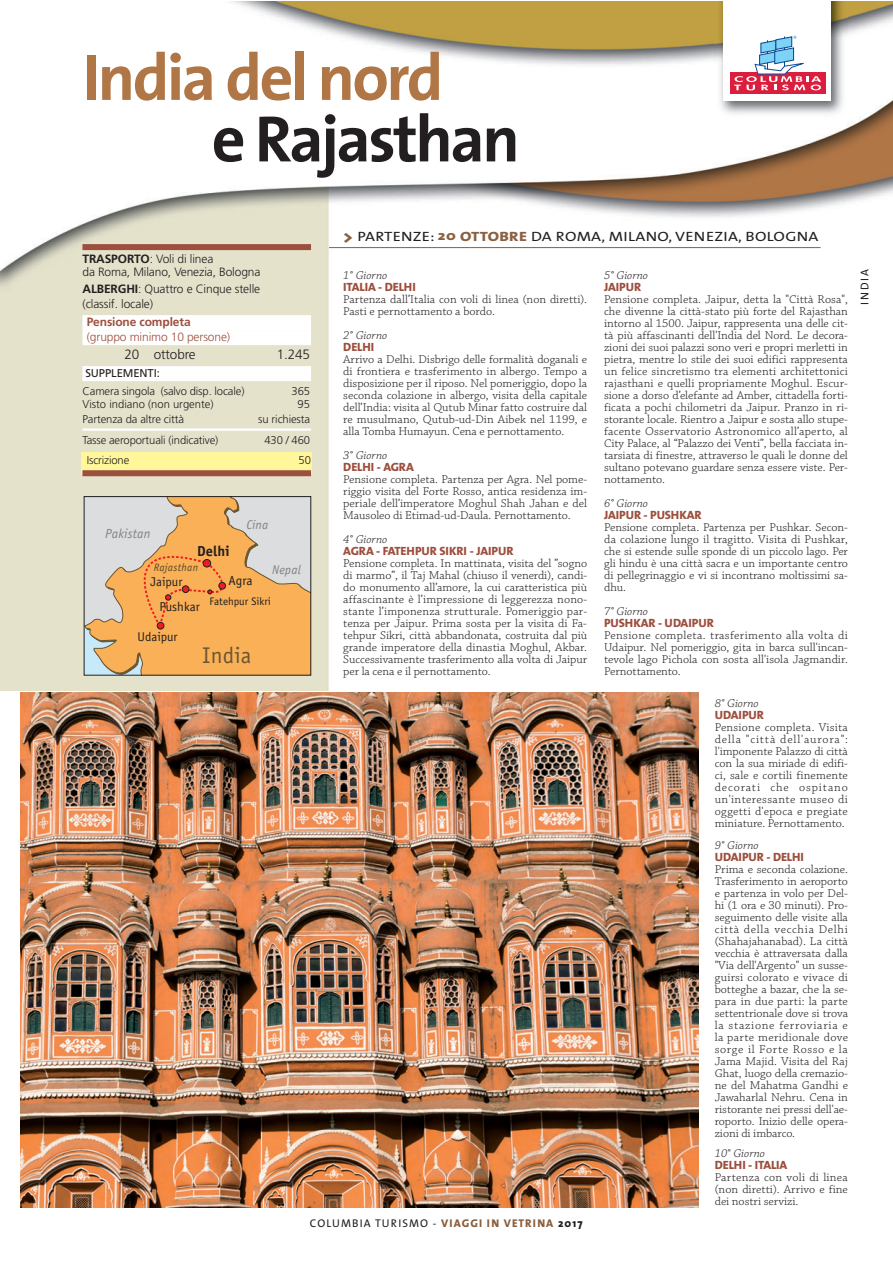
<style>
.page{position:relative;width:893px;height:1263px;background:#fff}
.page>*{position:absolute;margin:0;border:0;box-sizing:border-box;transform-origin:0 0}
.t1{font:700 66px "The Sans";letter-spacing:-.04em;color:#b07646}
.t2{font:700 66px "The Sans";letter-spacing:-.04em;color:#231f20}
.t3{font:22.8px "Officina Sans";letter-spacing:.01em;color:#6b5633}
.t4{font:700 14.55px "Officina Sans";color:#231f20}
.t5{font:13.5px "The Sans";letter-spacing:.02em;color:#231f20;scale:1.2 1}
.t6{font:300 13.5px "Frutiger";letter-spacing:-.01em;color:#231f20}
.t7{font:italic 13.2px "Officina Sans";letter-spacing:.01em;color:#808285}
.t8{font:13.2px "Officina Sans";color:#231f20}
.t9{font:12.9px "Officina Sans";color:#231f20}
.t10{font:12.75px "Officina Sans";color:#231f20}
.t11{font:italic 12.75px "Officina Sans";letter-spacing:.01em;color:#808285}
.t12{font:300 12px/12px "Chaparral Pro";letter-spacing:-.005em;color:#231f20;text-align:justify}
.t13{font:800 12px "The Sans";letter-spacing:-.01em;color:#9d4f3e}
.t14{font:300 12px/13.5px "Frutiger";letter-spacing:-.01em;color:#231f20}
.t15{font:italic 300 12px "Chaparral Pro";color:#231f20}
.t16{font:300 12px "Frutiger";letter-spacing:-.01em;color:#9d4f3e}
.t17{font:700 12px "Frutiger";letter-spacing:-.01em;color:#9d4f3e}
.t18{font:11.55px "Officina Sans";color:#231f20}
.t19{font:300 11.25px "Frutiger";letter-spacing:-.01em;color:#231f20}
.t20{font:11.25px "The Sans";letter-spacing:.1em;color:#231f20}
.t21{font:11.25px "Frutiger";letter-spacing:-.01em;color:#231f20}
.t22{font:10.95px "Officina Sans";color:#231f20}
.t23{font:italic 10.8px "Officina Sans";letter-spacing:.025em;color:#5b492a}
.t24{font:10.2px "Officina Sans";color:#231f20}
.t25{font:9.6px "Officina Sans";letter-spacing:-.01em;color:#231f20}
.s1{font-weight:700}
.s2{font-weight:800;font-size:16.5px;color:#8a6040}
.s3{font-weight:800;color:#8a6040}
.s4{font-weight:800}
</style>
<div class="page">
<img style="left:0;top:2px;width:892px;height:688px">
<img style="left:21px;top:692px;width:677px;height:515px">
<svg style="left:86px;top:498px;width:223px;height:176px;background:#ecbc83"></svg>
<div style="left:165px;top:594px;width:6px;height:7px;border:1px solid #231f20;border-radius:50%"></div>
<div style="left:157px;top:622px;width:7px;height:7px;background:#ee1d23;border-radius:50%"></div>
<div style="left:157px;top:622px;width:7px;height:7px;border:1px solid #231f20;border-radius:50%"></div>
<div style="left:84px;top:496px;width:227px;height:180px;border:1px solid #231f20"></div>
<img style="left:714px;top:2px;width:134px;height:117px">
<div style="left:723px;top:2px;width:107px;height:99px;background:#fff"></div>
<div style="left:730px;top:72px;width:95px;height:22px;background:#db1e3d"></div>
<svg style="left:734px;top:36px;width:87px;height:54px"></svg>
<div style="left:81px;top:452px;width:230px;height:21px;background:#fff79a"></div>
<div style="left:82px;top:244px;width:229px;height:6px;background:#9d4f3e"></div>
<div style="left:82px;top:315px;width:229px;height:15px;background:#fff"></div>
<div style="left:82px;top:330px;width:229px;height:15px;background:#fff"></div>
<div style="left:82px;top:366px;width:229px;height:15px;background:#fff"></div>
<hr style="left:82px;top:428px;width:229px;height:3px;background:#fff">
<div style="left:82px;top:470px;width:229px;height:6px;background:#9d4f3e"></div>
<hr style="left:329px;top:247px;width:491px;height:1px;background:#8a6040">
<h1 class="t1" style="left:82px;top:52px;width:362px">India del nord</h1>
<h1 class="t2" style="left:212px;top:113px;width:310px">e Rajasthan</h1>
<p class="t14" style="left:82px;top:253px;width:179px"><span class="s1">TRASPORTO</span>: Voli di linea<br>da Roma, Milano, Venezia, Bologna</p>
<p class="t14" style="left:82px;top:282px;width:179px;line-height:15px"><span class="s1">ALBERGHI</span>: Quattro e Cinque stelle (classif. locale)</p>
<p class="t17" style="left:87px;top:317px;width:105px">Pensione completa</p>
<p class="t16" style="left:87px;top:332px;width:145px">(gruppo minimo 10 persone)</p>
<p class="t6" style="left:125px;top:349px;width:73px">20 ottobre</p>
<p class="t6" style="left:277px;top:349px;width:35px">1.245</p>
<p class="t21" style="left:85px;top:368px;width:76px">SUPPLEMENTI:</p>
<p class="t19" style="left:82px;top:386px;width:163px">Camera singola (salvo disp. locale)</p>
<p class="t19" style="left:292px;top:386px;width:20px">365</p>
<p class="t19" style="left:82px;top:400px;width:133px">Visto indiano (non urgente)</p>
<p class="t19" style="left:297px;top:400px;width:14px">95</p>
<p class="t19" style="left:82px;top:415px;width:103px">Partenza da altre città</p>
<p class="t19" style="left:258px;top:415px;width:53px">su richiesta</p>
<p class="t19" style="left:82px;top:436px;width:137px">Tasse aeroportuali (indicative)</p>
<p class="t19" style="left:264px;top:436px;width:47px">430 / 460</p>
<p class="t19" style="left:87px;top:455px;width:44px">Iscrizione</p>
<p class="t19" style="left:299px;top:455px;width:14px">50</p>
<p class="t7" style="left:105px;top:528px;width:47px">Pakistan</p>
<p class="t4" style="left:197px;top:546px;width:34px">Delhi</p>
<p class="t11" style="left:246px;top:520px;width:23px">Cina</p>
<p class="t23" style="left:154px;top:563px;width:46px">Rajasthan</p>
<p class="t10" style="left:150px;top:577px;width:33px">Jaipur</p>
<p class="t9" style="left:159px;top:601px;width:42px">Pushkar</p>
<p class="t10" style="left:137px;top:632px;width:42px">Udaipur</p>
<p class="t24" style="left:155px;top:583px;width:27px">Jaipur</p>
<p class="t25" style="left:132px;top:626px;width:31px">Udaipur</p>
<p class="t11" style="left:272px;top:564px;width:30px">Nepal</p>
<p class="t18" style="left:219px;top:575px;width:23px">Agra</p>
<p class="t22" style="left:209px;top:597px;width:63px">Fatehpur Sikri</p>
<p class="t8" style="left:228px;top:576px;width:26px">Agra</p>
<h2 class="t3" style="left:202px;top:647px;width:51px">India</h2>
<p class="t5" style="left:343px;top:232px;width:398px"><span class="s2">&gt;</span> PARTENZE: <span class="s3">20 OTTOBRE</span> DA ROMA, MILANO, VENEZIA, BOLOGNA</p>
<p class="t15" style="left:343px;top:268px;width:45px">1° Giorno</p>
<p class="t13" style="left:343px;top:282px;width:74px">ITALIA - DELHI</p>
<p class="t12" style="left:343px;top:294px;width:245px">Partenza dall’Italia con voli di linea (non diretti).<br>Pasti e pernottamento a bordo.</p>
<p class="t15" style="left:343px;top:328px;width:45px">2° Giorno</p>
<p class="t13" style="left:343px;top:342px;width:32px">DELHI</p>
<p class="t12" style="left:343px;top:354px;width:245px">Arrivo a Delhi. Disbrigo delle formalità doganali e di frontiera e trasferimento in albergo. Tempo a disposizione per il riposo. Nel pomeriggio, dopo la seconda colazione in albergo, visita della capitale dell’India: visita al Qutub Minar fatto costruire dal re musulmano, Qutub-ud-Din Aibek nel 1199, e alla Tomba Humayun. Cena e pernottamento.</p>
<p class="t15" style="left:343px;top:448px;width:45px">3° Giorno</p>
<p class="t13" style="left:343px;top:462px;width:72px">DELHI - AGRA</p>
<p class="t12" style="left:343px;top:474px;width:245px">Pensione completa. Partenza per Agra. Nel pome&shy;riggio visita del Forte Rosso, antica residenza im&shy;periale dell’imperatore Moghul Shah Jahan e del Mausoleo di Etimad-ud-Daula. Pernottamento.</p>
<p class="t15" style="left:343px;top:532px;width:45px">4° Giorno</p>
<p class="t13" style="left:343px;top:546px;width:172px">AGRA - FATEHPUR SIKRI - JAIPUR</p>
<p class="t12" style="left:343px;top:558px;width:245px">Pensione completa. In mattinata, visita del ”sogno di marmo”, il Taj Mahal (chiuso il venerdi), candi&shy;do monumento all’amore, la cui caratteristica più affascinante è l’impressione di leggerezza nono&shy;stante l’imponenza strutturale. Pomeriggio par&shy;tenza per Jaipur. Prima sosta per la visita di Fa&shy;tehpur Sikri, città abbandonata, costruita dal più grande imperatore della dinastia Moghul, Akbar.<br>Successivamente trasferimento alla volta di Jaipur per la cena e il pernottamento.</p>
<p class="t15" style="left:604px;top:268px;width:45px">5° Giorno</p>
<p class="t13" style="left:604px;top:282px;width:39px">JAIPUR</p>
<p class="t12" style="left:604px;top:294px;width:245px">Pensione completa. Jaipur, detta la "Città Rosa", che divenne la città-stato più forte del Rajasthan intorno al 1500. Jaipur, rappresenta una delle cit&shy;tà più affascinanti dell'India del Nord. Le decora&shy;zioni dei suoi palazzi sono veri e propri merletti in pietra, mentre lo stile dei suoi edifici rappresenta un felice sincretismo tra elementi architettonici rajasthani e quelli propriamente Moghul. Escur&shy;sione a dorso d’elefante ad Amber, cittadella forti&shy;ficata a pochi chilometri da Jaipur. Pranzo in ri&shy;storante locale. Rientro a Jaipur e sosta allo stupe&shy;facente Osservatorio Astronomico all’aperto, al City Palace, al “Palazzo dei Venti”, bella facciata in&shy;tarsiata di finestre, attraverso le quali le donne del sultano potevano guardare senza essere viste. Per&shy;nottamento.</p>
<p class="t15" style="left:604px;top:496px;width:45px">6° Giorno</p>
<p class="t13" style="left:604px;top:510px;width:99px">JAIPUR - PUSHKAR</p>
<p class="t12" style="left:604px;top:522px;width:245px">Pensione completa. Partenza per Pushkar. Secon&shy;da colazione lungo il tragitto. Visita di Pushkar, che si estende sulle sponde di un piccolo lago. Per gli hindu è una città sacra e un importante centro di pellegrinaggio e vi si incontrano moltissimi sa&shy;dhu.</p>
<p class="t15" style="left:604px;top:604px;width:45px">7° Giorno</p>
<p class="t13" style="left:604px;top:618px;width:111px">PUSHKAR - UDAIPUR</p>
<p class="t12" style="left:604px;top:630px;width:245px">Pensione completa. trasferimento alla volta di Udaipur. Nel pomeriggio, gita in barca sull'incan&shy;tevole lago Pichola con sosta all'isola Jagmandir.<br>Pernottamento.</p>
<p class="t15" style="left:715px;top:696px;width:45px">8° Giorno</p>
<p class="t13" style="left:715px;top:710px;width:51px">UDAIPUR</p>
<p class="t12" style="left:715px;top:722px;width:135px">Pensione completa. Visita della "città dell'aurora": l'imponente Palazzo di città con la sua miriade di edifi&shy;ci, sale e cortili finemente decorati che ospitano un'interessante museo di oggetti d'epoca e pregiate miniature. Pernottamento.</p>
<p class="t15" style="left:715px;top:838px;width:45px">9° Giorno</p>
<p class="t13" style="left:715px;top:852px;width:91px">UDAIPUR - DELHI</p>
<p class="t12" style="left:715px;top:864px;width:135px">Prima e seconda colazione.<br>Trasferimento in aeroporto e partenza in volo per Del&shy;hi (1 ora e 30 minuti). Pro&shy;seguimento delle visite alla città della vecchia Delhi (Shahajahanabad). La città vecchia è attraversata dalla "Via dell'Argento" un susse&shy;guirsi colorato e vivace di botteghe a bazar, che la se&shy;para in due parti: la parte settentrionale dove si trova la stazione ferroviaria e la parte meridionale dove sorge il Forte Rosso e la Jama Majid. Visita del Raj Ghat, luogo della cremazio&shy;ne del Mahatma Gandhi e Jawaharlal Nehru. Cena in ristorante nei pressi dell'ae&shy;roporto. Inizio delle opera&shy;zioni di imbarco.</p>
<p class="t15" style="left:715px;top:1146px;width:52px">10° Giorno</p>
<p class="t13" style="left:715px;top:1160px;width:74px">DELHI - ITALIA</p>
<p class="t12" style="left:715px;top:1172px;width:135px">Partenza con voli di linea (non diretti). Arrivo e fine dei nostri servizi.</p>
<p class="t20" style="left:310px;top:1219px;width:274px">COLUMBIA TURISMO - <span class="s3">VIAGGI IN VETRINA</span> <span class="s4">2017</span></p>
<p class="t20" style="left:860px;top:305px;width:37px;rotate:-90deg">INDIA</p>
</div>
